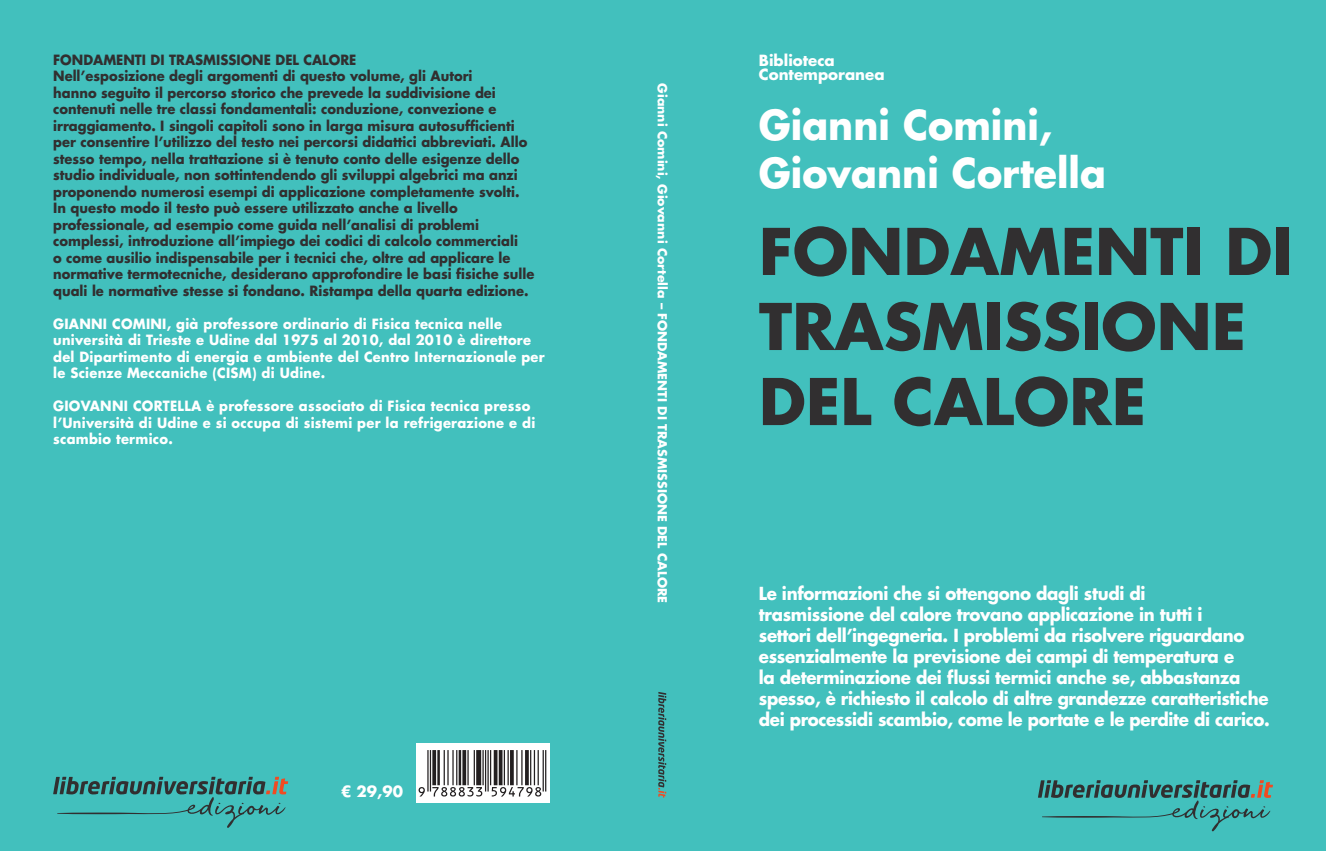
<style>
.page{position:relative;width:1326px;height:851px;background:#fff}
.page>*{position:absolute;margin:0;border:0;box-sizing:border-box;transform-origin:0 0}
.t1{font:700 62.5px/75px "Futura Std";color:#312f30}
.t2{font:700 40px/47.5px "Futura Std";color:#fff;scale:.95 1}
.CORPO_TESTO{font:700 17.5px/21px "Futura Std";letter-spacing:-.02em;color:#fff;scale:.95 1}
.t3{font:700 15px "Futura Std";color:#fff}
.t4{font:700 13.75px/16.5px "Futura Std";color:#312f30;scale:.95 1}
.t5{font:700 13.75px/16.5px "Futura Std";letter-spacing:.02em;color:#fff;scale:.95 1}
.t6{font:700 12.25px "Futura Std";color:#fff}
</style>
<div class="page">
<div style="left:0;top:0;width:1325px;height:850px;background:#42c0bd"></div>
<svg style="left:658px;top:692px;width:8px;height:105px"></svg>
<svg style="left:1038px;top:780px;width:234px;height:51px"></svg>
<svg style="left:53px;top:776px;width:235px;height:51px"></svg>
<div style="left:416px;top:743px;width:134px;height:59px;background:#fff"></div>
<svg style="left:418px;top:750px;width:128px;height:46px"></svg>
<p class="t4" style="left:53px;top:51px;width:321px">FONDAMENTI DI TRASMISSIONE DEL CALORE</p>
<p class="t4" style="left:53px;top:67px;width:500px">Nell’esposizione degli argomenti di questo volume, gli Autori<br>hanno seguito il percorso storico che prevede la suddivisione dei contenuti nelle tre classi fondamentali: conduzione, convezione e irraggiamento. I singoli capitoli sono in larga misura autosufficienti per consentire l’utilizzo del testo nei percorsi didattici abbreviati. Allo stesso tempo, nella trattazione si è tenuto conto delle esigenze dello studio individuale, non sottintendendo gli sviluppi algebrici ma anzi proponendo numerosi esempi di applicazione completamente svolti.</p>
<p class="t4" style="left:53px;top:199px;width:508px">In questo modo il testo può essere utilizzato anche a livello professionale, ad esempio come guida nell’analisi di problemi complessi, introduzione all’impiego dei codici di calcolo commerciali<br>o come ausilio indispensabile per i tecnici che, oltre ad applicare le normative termotecniche, desiderano approfondire le basi fisiche sulle quali le normative stesse si fondano. Ristampa della quarta edizione.</p>
<p class="t5" style="left:53px;top:315px;width:519px">GIANNI COMINI, già professore ordinario di Fisica tecnica nelle università di Trieste e Udine dal 1975 al 2010, dal 2010 è direttore del Dipartimento di energia e ambiente del Centro Internazionale per le Scienze Meccaniche (CISM) di Udine.</p>
<p class="t5" style="left:53px;top:397px;width:509px">GIOVANNI CORTELLA è professore associato di Fisica tecnica presso l’Università di Udine e si occupa di sistemi per la refrigerazione e di scambio termico.</p>
<p class="t3" style="left:341px;top:781px;width:63px">€ 29,90</p>
<p class="t6" style="left:670px;top:83px;width:521px;rotate:90deg">Gianni Comini, Giovanni Cortella – FONDAMENTI DI TRASMISSIONE DEL CALORE</p>
<p class="t3" style="left:758px;top:50px;width:77px">Biblioteca</p>
<p class="t3" style="left:758px;top:64px;width:127px">Contemporanea</p>
<p class="t2" style="left:758px;top:101px;width:367px">Gianni Comini,<br>Giovanni Cortella</p>
<p class="t1" style="left:758px;top:213px;width:535px">FONDAMENTI DI<br>TRASMISSIONE</p>
<p class="t1" style="left:758px;top:363px;width:389px">DEL CALORE</p>
<p class="CORPO_TESTO" style="left:758px;top:582px;width:539px">Le informazioni che si ottengono dagli studi di<br>trasmissione del calore trovano applicazione in tutti i<br>settori dell’ingegneria. I problemi da risolvere riguardano essenzialmente la previsione dei campi di temperatura e<br>la determinazione dei flussi termici anche se, abbastanza spesso, è richiesto il calcolo di altre grandezze caratteristiche dei processidi scambio, come le portate e le perdite di carico.</p>
</div>
